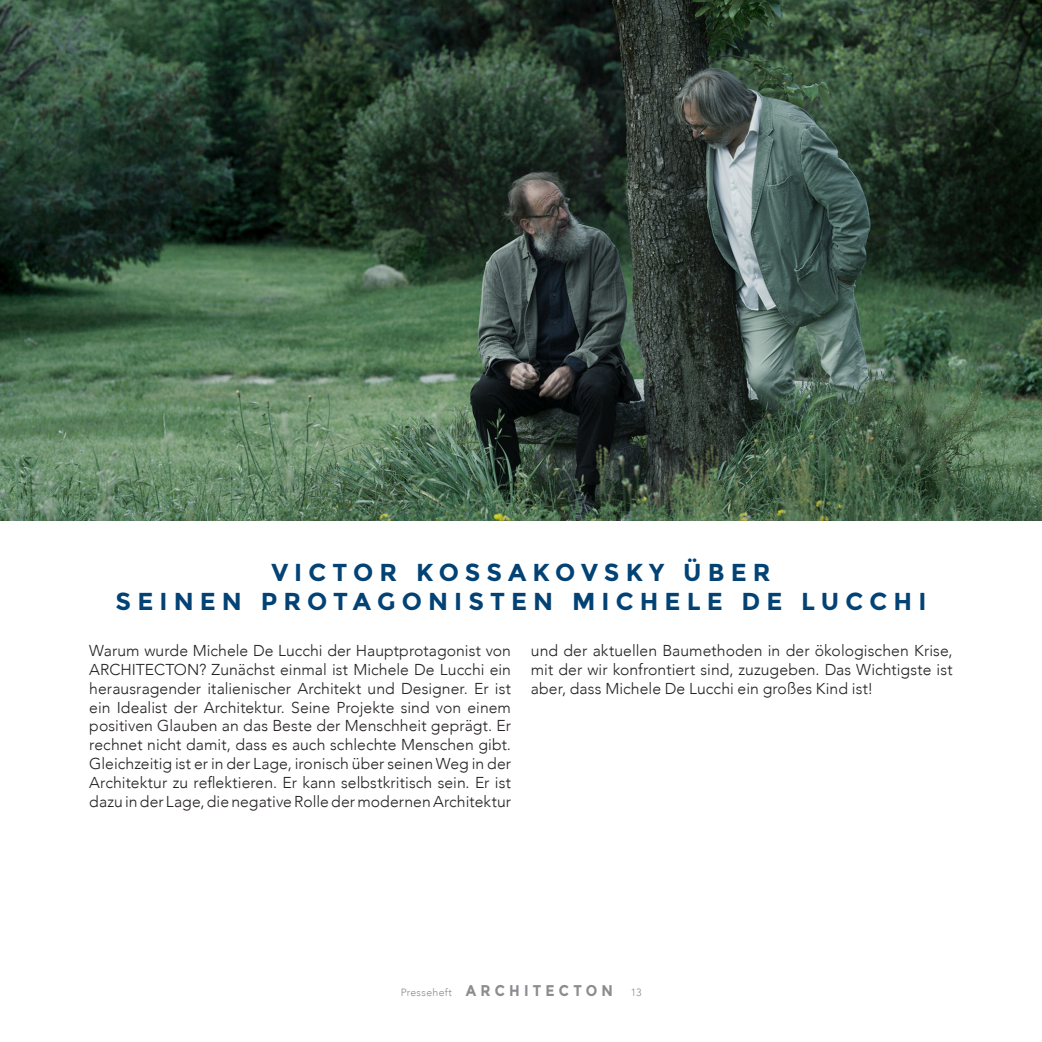
<style>
.page{position:relative;width:1042px;height:1042px;background:#fff}
.page>*{position:absolute;margin:0;border:0;box-sizing:border-box;transform-origin:0 0}
.t1{font:700 24.5px/29.4px "Montserrat";letter-spacing:.25em;color:#024274;text-align:center}
.t2{font:300 15.75px/18.9px "Avenir";letter-spacing:.005em;color:#231f20;text-align:justify}
.t3{font:700 15.58px "Montserrat";letter-spacing:.3em;color:#8a8c8f;scale:.9 1}
.t4{font:300 10.5px "Avenir";color:#8a8c8f}
.s1{font-family:"Avenir";font-weight:300;font-size:10.5px}
</style>
<div class="page">
<img style="left:0;top:0;width:1042px;height:521px">
<h1 class="t1" style="left:116px;top:558px;width:812px">VICTOR KOSSAKOVSKY ÜBER<br>SEINEN PROTAGONISTEN MICHELE DE LUCCHI</h1>
<p class="t2" style="left:89px;top:641px;width:423px">Warum wurde Michele De Lucchi der Hauptprotagonist von ARCHITECTON? Zunächst einmal ist Michele De Lucchi ein herausragender italienischer Architekt und Designer. Er ist ein Idealist der Architektur. Seine Projekte sind von einem positiven Glauben an das Beste der Menschheit geprägt. Er rechnet nicht damit, dass es auch schlechte Menschen gibt.<br>Gleichzeitig ist er in der Lage, ironisch über seinen Weg in der Architektur zu reflektieren. Er kann selbstkritisch sein. Er ist dazu in der Lage, die negative Rolle der modernen Architektur</p>
<p class="t2" style="left:531px;top:641px;width:423px">und der aktuellen Baumethoden in der ökologischen Krise, mit der wir konfrontiert sind, zuzugeben. Das Wichtigste ist aber, dass Michele De Lucchi ein großes Kind ist!</p>
<p class="t3" style="left:400px;top:981px;width:238px"><span class="s1">Presseheft</span> ARCHITECTON</p>
<p class="t4" style="left:631px;top:986px;width:12px">13</p>
</div>
